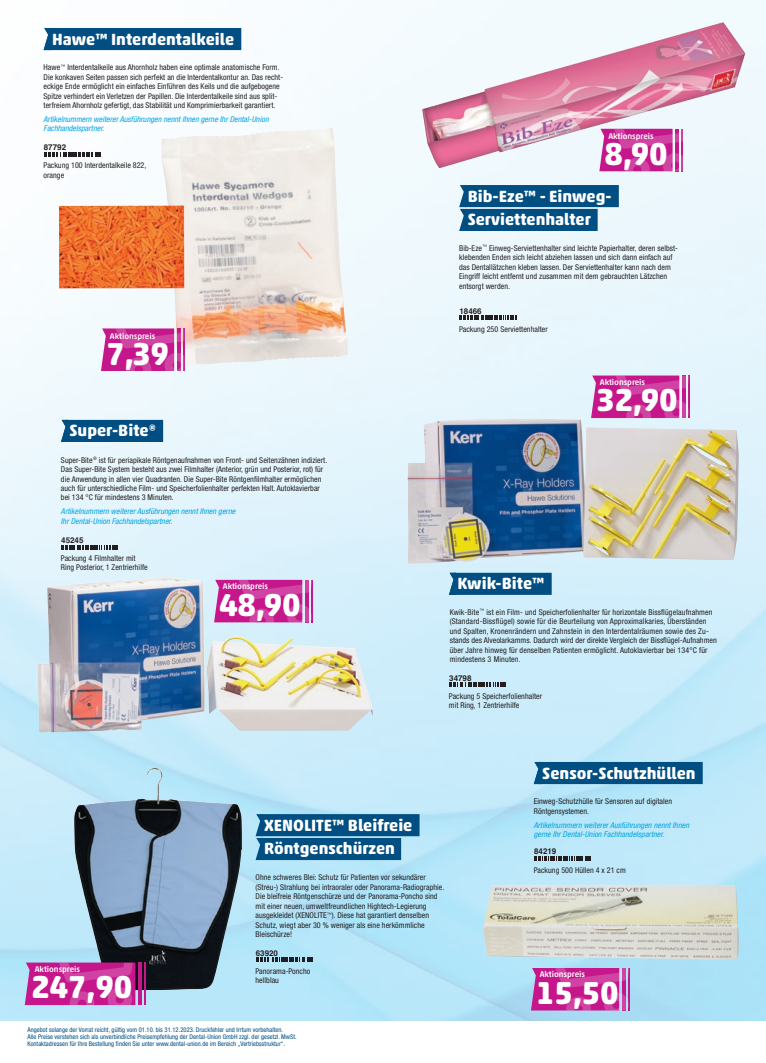
<style>
.page{position:relative;width:766px;height:1063px;background:#fff}
.page>*{position:absolute;margin:0;border:0;box-sizing:border-box;transform-origin:0 0}
.t1{font:700 32.2px "Akko Rounded Pro";letter-spacing:-.01em;color:#fff}
.t2{font:700 16.5px/23.7px "Akko Rounded Pro";color:#fff}
.t3{font:500 8.3px "Akko Rounded Pro";letter-spacing:-.01em;color:#fff}
.t4{font:condensed 8px/9.5px "Helvetica Neue LT Pro";letter-spacing:.005em;color:#231f20}
.t5{font:italic condensed 8px/9.5px "Helvetica Neue LT Pro";letter-spacing:.005em;color:#00a6e4}
.t6{font:700 8px "Helvetica";color:#231f20}
.t7{font:condensed 6.5px/7px "Helvetica Neue LT Pro";letter-spacing:.005em;color:#004e82}
</style>
<div class="page">
<img style="left:0;top:0;width:765px;height:1020px">
<div style="left:67px;top:420px;width:96px;height:22px;background:#004e82"></div>
<svg style="left:61px;top:420px;width:6px;height:22px"></svg>
<img style="left:38px;top:577px;width:334px;height:156px">
<div style="left:49px;top:28px;width:192px;height:22px;background:#004e82"></div>
<svg style="left:44px;top:28px;width:5px;height:22px"></svg>
<img style="left:161px;top:128px;width:168px;height:239px">
<div style="left:464px;top:185px;width:154px;height:22px;background:#004e82"></div>
<div style="left:459px;top:185px;width:138px;height:46px;background:#004e82"></div>
<img style="left:422px;top:22px;width:323px;height:146px">
<div style="left:454px;top:573px;width:97px;height:22px;background:#004e82"></div>
<svg style="left:449px;top:573px;width:5px;height:22px"></svg>
<img style="left:407px;top:419px;width:331px;height:145px">
<img style="left:59px;top:206px;width:125px;height:83px">
<svg style="left:44px;top:152px;width:57px;height:4px"></svg>
<svg style="left:101px;top:328px;width:83px;height:43px;background:#cc389c"></svg>
<svg style="left:459px;top:316px;width:57px;height:4px"></svg>
<svg style="left:599px;top:129px;width:83px;height:42px;background:#cb379c"></svg>
<svg style="left:449px;top:683px;width:57px;height:4px"></svg>
<svg style="left:61px;top:545px;width:57px;height:4px"></svg>
<svg style="left:591px;top:376px;width:101px;height:42px;background:#ca369c"></svg>
<svg style="left:214px;top:580px;width:101px;height:42px;background:#c9369c"></svg>
<div style="left:539px;top:762px;width:163px;height:22px;background:#004e82"></div>
<svg style="left:533px;top:762px;width:6px;height:22px"></svg>
<img style="left:483px;top:885px;width:255px;height:75px">
<svg style="left:534px;top:856px;width:57px;height:5px"></svg>
<svg style="left:531px;top:968px;width:101px;height:43px;background:#c5369c"></svg>
<img style="left:74px;top:768px;width:168px;height:222px">
<svg style="left:256px;top:958px;width:57px;height:4px"></svg>
<hr style="left:138px;top:963px;width:4px;height:42px;background:#c5168c">
<hr style="left:144px;top:963px;width:1px;height:42px;background:#c5168c">
<svg style="left:25px;top:963px;width:111px;height:42px;background:#c62693"></svg>
<div style="left:261px;top:814px;width:158px;height:22px;background:#004e82"></div>
<svg style="left:255px;top:814px;width:146px;height:46px"></svg>
<h2 class="t2" style="left:52px;top:27px;width:183px">Hawe™ Interdentalkeile</h2>
<p class="t4" style="left:44px;top:62px;width:241px">Hawe<sup>™</sup> Interdentalkeile aus Ahornholz haben eine optimale anatomische Form.<br>Die konkaven Seiten passen sich perfekt an die Interdentalkontur an. Das recht&shy;eckige Ende ermöglicht ein einfaches Einführen des Keils und die aufgebogene Spitze verhindert ein Verletzen der Papillen. Die Interdentalkeile sind aus split&shy;terfreiem Ahornholz gefertigt, das Stabilität und Komprimierbarkeit garantiert.</p>
<p class="t5" style="left:44px;top:114px;width:226px">Artikelnummern weiterer Ausführungen nennt Ihnen gerne Ihr Dental-Union<br>Fachhandelspartner.</p>
<p class="t6" style="left:44px;top:142px;width:24px">87792</p>
<p class="t4" style="left:44px;top:161px;width:104px">Packung 100 Interdentalkeile 822, orange</p>
<p class="t3" style="left:110px;top:331px;width:47px">Aktionspreis</p>
<h1 class="t1" style="left:106px;top:334px;width:65px">7,39</h1>
<h2 class="t2" style="left:69px;top:419px;width:88px">Super-Bite®</h2>
<p class="t4" style="left:61px;top:455px;width:268px">Super-Bite<sup>®</sup> ist für periapikale Röntgenaufnahmen von Front- und Seitenzähnen indiziert.<br>Das Super-Bite System besteht aus zwei Filmhalter (Anterior, grün und Posterior, rot) für die Anwendung in allen vier Quadranten. Die Super-Bite Röntgenfilmhalter ermöglichen auch für unterschiedliche Film- und Speicherfolienhalter perfekten Halt. Autoklavierbar bei 134 °C für mindestens 3 Minuten.</p>
<p class="t5" style="left:61px;top:507px;width:176px">Artikelnummern weiterer Ausführungen nennt Ihnen gerne<br>Ihr Dental-Union Fachhandelspartner.</p>
<p class="t6" style="left:61px;top:535px;width:24px">45245</p>
<p class="t4" style="left:61px;top:553px;width:88px">Packung 4 Filmhalter mit<br>Ring Posterior, 1 Zentrierhilfe</p>
<p class="t3" style="left:223px;top:581px;width:47px">Aktionspreis</p>
<h1 class="t1" style="left:219px;top:585px;width:83px">48,90</h1>
<p class="t3" style="left:608px;top:131px;width:47px">Aktionspreis</p>
<h1 class="t1" style="left:604px;top:134px;width:65px">8,90</h1>
<h2 class="t2" style="left:467px;top:184px;width:145px">Bib-Eze™ - Einweg-<br>Serviettenhalter</h2>
<p class="t4" style="left:459px;top:243px;width:220px">Bib-Eze<sup>™</sup> Einweg-Serviettenhalter sind leichte Papierhalter, deren selbst&shy;klebenden Enden sich leicht abziehen lassen und sich dann einfach auf das Dentallätzchen kleben lassen. Der Serviettenhalter kann nach dem Eingriff leicht entfernt und zusammen mit dem gebrauchten Lätzchen entsorgt werden.</p>
<p class="t6" style="left:459px;top:306px;width:24px">18466</p>
<p class="t4" style="left:459px;top:324px;width:90px">Packung 250 Serviettenhalter</p>
<p class="t3" style="left:599px;top:377px;width:47px">Aktionspreis</p>
<h1 class="t1" style="left:596px;top:380px;width:83px">32,90</h1>
<h2 class="t2" style="left:457px;top:572px;width:89px">Kwik-Bite™</h2>
<p class="t4" style="left:449px;top:607px;width:268px">Kwik-Bite<sup>™</sup> ist ein Film- und Speicherfolienhalter für horizontale Bissflügelaufnahmen (Standard-Bissflügel) sowie für die Beurteilung von Approximalkaries, Überständen und Spalten, Kronenrändern und Zahnstein in den Interdentalräumen sowie des Zu&shy;stands des Alveolarkamms. Dadurch wird der direkte Vergleich der Bissflügel-Aufnahmen über Jahre hinweg für denselben Patienten ermöglicht. Autoklavierbar bei 134°C für mindestens 3 Minuten.</p>
<p class="t6" style="left:449px;top:673px;width:24px">34798</p>
<p class="t4" style="left:449px;top:691px;width:95px">Packung 5 Speicherfolienhalter mit Ring, 1 Zentrierhilfe</p>
<p class="t3" style="left:35px;top:964px;width:47px">Aktionspreis</p>
<h1 class="t1" style="left:31px;top:967px;width:102px">247,90</h1>
<h2 class="t2" style="left:264px;top:813px;width:150px">XENOLITE™ Bleifreie<br>Röntgenschürzen</h2>
<p class="t4" style="left:255px;top:873px;width:190px">Ohne schweres Blei: Schutz für Patienten vor sekundärer (Streu-) Strahlung bei intraoraler oder Panorama-Radiographie.<br>Die bleifreie Röntgenschürze und der Panorama-Poncho sind mit einer neuen, umweltfreundlichen Hightech-Legierung ausgekleidet (XENOLITE<sup>™</sup>). Diese hat garantiert denselben Schutz, wiegt aber 30 % weniger als eine herkömmliche Bleischürze!</p>
<p class="t6" style="left:256px;top:948px;width:24px">63920</p>
<p class="t4" style="left:255px;top:966px;width:56px">Panorama-Poncho hellblau</p>
<p class="t7" style="left:27px;top:1026px;width:270px">Angebot solange der Vorrat reicht, gültig vom 01.10. bis 31.12.2023. Druckfehler und Irrtum vorbehalten.<br>Alle Preise verstehen sich als unverbindliche Preisempfehlung der Dental-Union GmbH zzgl. der gesetzl. MwSt.<br>Kontaktadressen für Ihre Bestellung finden Sie unter www.dental-union.de im Bereich „Vertriebsstruktur“.</p>
<h2 class="t2" style="left:542px;top:761px;width:155px">Sensor-Schutzhüllen</h2>
<p class="t4" style="left:533px;top:797px;width:140px">Einweg-Schutzhülle für Sensoren auf digitalen<br>Röntgensystemen.</p>
<p class="t5" style="left:533px;top:820px;width:157px">Artikelnummern weiterer Ausführungen nennt Ihnen gerne Ihr Dental-Union Fachhandelspartner.</p>
<p class="t6" style="left:534px;top:847px;width:24px">84219</p>
<p class="t4" style="left:533px;top:865px;width:93px">Packung 500 Hüllen 4 x 21 cm</p>
<p class="t3" style="left:539px;top:970px;width:47px">Aktionspreis</p>
<h1 class="t1" style="left:536px;top:973px;width:84px">15,50</h1>
</div>
